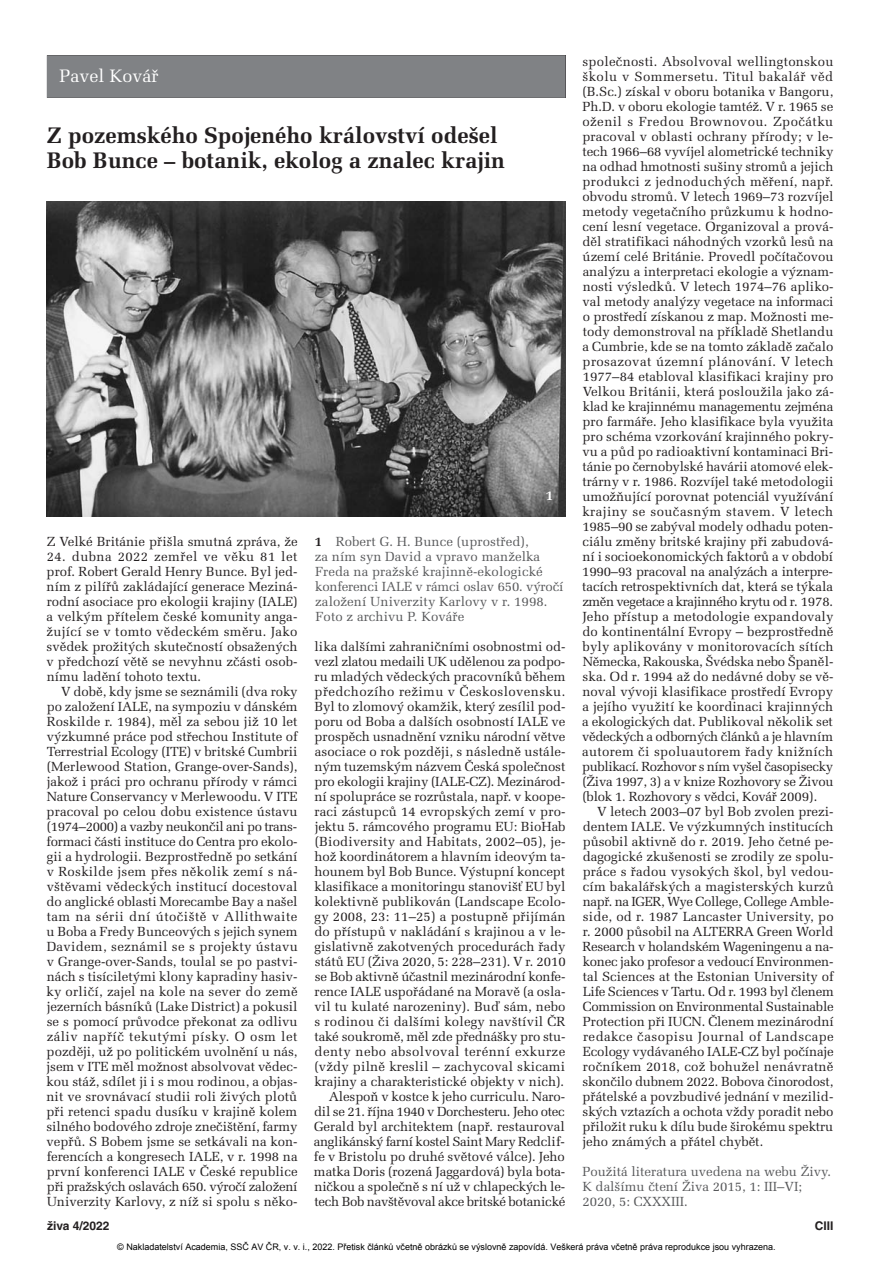
<style>
.page{position:relative;width:893px;height:1263px;background:#fff}
.page>*{position:absolute;margin:0;border:0;box-sizing:border-box;transform-origin:0 0}
.t1{font:700 22.5px/25.5px "Melior CE";color:#231f20}
.t2{font:18px "Melior CE";color:#fff}
.t3{font:700 13.5px "Melior CE";color:#fff}
.t4{font:13.2px/15px "Melior CE";color:#231f20;text-align:justify}
.t5{font:13.2px/15px "Melior CE";letter-spacing:.005em;color:#57585a}
.t6{font:700 12px "Helvetica CE";color:#231f20}
.t7{font:9px "Arial";color:#000}
.s1{font-weight:700;color:#231f20}
</style>
<div class="page">
<div style="left:47px;top:55px;width:519px;height:43px;background:#808285"></div>
<img style="left:47px;top:201px;width:519px;height:315px">
<h2 class="t2" style="left:60px;top:70px;width:100px">Pavel Kovář</h2>
<h1 class="t1" style="left:47px;top:125px;width:460px">Z pozemského Spojeného království odešel<br>Bob Bunce – botanik, ekolog a znalec krajin</h1>
<p class="t4" style="left:47px;top:536px;width:252px">Z Velké Británie přišla smutná zpráva, že</p>
<p class="t4" style="left:46px;top:551px;width:253px">24. dubna 2022 zemřel ve věku 81 let prof. Robert Gerald Henry Bunce. Byl jed&shy;ním z pilířů zakládající generace Meziná&shy;rodní asociace pro ekologii krajiny (IALE) a velkým přítelem české komunity anga&shy;žující se v tomto vědeckém směru. Jako svědek prožitých skutečností obsažených v předchozí větě se nevyhnu zčásti osob&shy;nímu ladění tohoto textu.</p>
<p class="t4" style="left:46px;top:686px;width:253px;text-indent:15px">V době, kdy jsme se seznámili (dva roky po založení IALE, na sympoziu v dánském Roskilde r. 1984), měl za sebou již 10 let výzkumné práce pod střechou Institute of Terrestrial Ecology (ITE) v britské Cumbrii (Merlewood Station, Grange-over-Sands), jakož i práci pro ochranu přírody v rámci Nature Conservancy v Merlewoodu. V ITE pracoval po celou dobu existence ústavu (1974–2000) a vazby neukončil ani po trans&shy;formaci části instituce do Centra pro ekolo - gii a hydrologii. Bezprostředně po setkání v Roskilde jsem přes několik zemí s ná - vštěvami vědeckých institucí docestoval do anglické oblasti Morecambe Bay a našel tam na sérii dní útočiště v Allithwaite u Boba a Fredy Bunceových s jejich synem Davidem, seznámil se s projekty ústavu v Grange-over-Sands, toulal se po pastvi&shy;nách s tisíciletými klony kapradiny hasiv&shy;ky orličí, zajel na kole na sever do země jezerních básníků (Lake District) a pokusil se s pomocí průvodce překonat za odlivu záliv napříč tekutými písky. O osm let později, už po politickém uvolnění u nás, jsem v ITE měl možnost absolvovat vědec&shy;kou stáž, sdílet ji i s mou rodinou, a objas&shy;nit ve srovnávací studii roli živých plotů při retenci spadu dusíku v krajině kolem silného bodového zdroje znečištění, farmy vepřů. S Bobem jsme se setkávali na kon&shy;ferencích a kongresech IALE, v r. 1998 na první konferenci IALE v České republice při pražských oslavách 650. výročí založení Univerzity Karlovy, z níž si spolu s něko-</p>
<p class="t3" style="left:546px;top:491px;width:9px">1</p>
<p class="t5" style="left:315px;top:536px;width:250px"><span class="s1">1</span> Robert G. H. Bunce (uprostřed),<br>za ním syn David a vpravo manželka Freda na pražské krajinně-ekologické konferenci IALE v rámci oslav 650. výročí založení Univerzity Karlovy v r. 1998.<br>Foto z archivu P. Kováře</p>
<p class="t4" style="left:314px;top:641px;width:253px;text-align:right">lika dalšími zahraničními osobnostmi od - vezl zlatou medaili UK udělenou za podpo - ru mladých vědeckých pracovníků během předchozího režimu v Československu.<br>Byl to zlomový okamžik, který zesílil pod&shy;poru od Boba a dalších osobností IALE ve prospěch usnadnění vzniku národní větve asociace o rok později, s následně ustále&shy;ným tuzemským názvem Česká společnost pro ekologii krajiny (IALE-CZ). Mezinárod&shy;ní spolupráce se rozrůstala, např. v koope&shy;raci zástupců 14 evropských zemí v pro&shy;jektu 5. rámcového programu EU: BioHab (Biodiversity and Habitats, 2002–05), je - hož koordinátorem a hlavním ideovým ta - hounem byl Bob Bunce. Výstupní koncept klasifikace a monitoringu stanovišť EU byl kolektivně publikován (Landscape Ecolo&shy;gy 2008, 23: 11–25) a postupně přijímán do přístupů v nakládání s krajinou a v le - gislativně zakotvených procedurách řady států EU (Živa 2020, 5: 228–231). V r. 2010 se Bob aktivně účastnil mezinárodní konfe - rence IALE uspořádané na Moravě (a osla&shy;vil tu kulaté narozeniny). Buď sám, nebo s rodinou či dalšími kolegy navštívil ČR také soukromě, měl zde přednášky pro stu&shy;denty nebo absolvoval terénní exkurze (vždy pilně kreslil – zachycoval skicami krajiny a charakteristické objekty v nich).<br>Alespoň v kostce k jeho curriculu. Naro&shy;dil se 21. října 1940 v Dorchesteru. Jeho otec Gerald byl architektem (např. restauroval anglikánský farní kostel Saint Mary Redclif&shy;fe v Bristolu po druhé světové válce). Jeho matka Doris (rozená Jaggardová) byla bota&shy;ničkou a společně s ní už v chlapeckých le - tech Bob navštěvoval akce britské botanické</p>
<p class="t4" style="left:582px;top:56px;width:253px">společnosti. Absolvoval wellingtonskou školu v Sommersetu. Titul bakalář věd (B.Sc.) získal v oboru botanika v Bangoru, Ph.D. v oboru ekologie tamtéž. V r. 1965 se oženil s Fredou Brownovou. Zpočátku pracoval v oblasti ochrany přírody; v le - tech 1966–68 vyvíjel alometrické techniky na odhad hmotnosti sušiny stromů a jejich produkci z jednoduchých měření, např. obvodu stromů. V letech 1969–73 rozvíjel metody vegetačního průzkumu k hodno&shy;cení lesní vegetace. Organizoval a prová&shy;děl stratifikaci náhodných vzorků lesů na území celé Británie. Provedl počítačovou analýzu a interpretaci ekologie a význam&shy;nosti výsledků. V letech 1974–76 apliko&shy;val metody analýzy vegetace na informaci o prostředí získanou z map. Možnosti me - tody demonstroval na příkladě Shetlandu a Cumbrie, kde se na tomto základě začalo prosazovat územní plánování. V letech 1977–84 etabloval klasifikaci krajiny pro Velkou Británii, která posloužila jako zá - klad ke krajinnému managementu zejména pro farmáře. Jeho klasifikace byla využita pro schéma vzorkování krajinného pokry&shy;vu a půd po radioaktivní kontaminaci Bri&shy;tánie po černobylské havárii atomové elek&shy;trárny v r. 1986. Rozvíjel také metodologii umožňující porovnat potenciál využívání krajiny se současným stavem. V letech 1985–90 se zabýval modely odhadu poten&shy;ciálu změny britské krajiny při zabudová&shy;ní i socioekonomických faktorů a v období 1990–93 pracoval na analýzách a interpre&shy;tacích retrospektivních dat, která se týkala změn vegetace a krajinného krytu od r. 1978.<br>Jeho přístup a metodologie expandovaly do kontinentální Evropy – bezprostředně byly aplikovány v monitorovacích sítích Německa, Rakouska, Švédska nebo Španěl&shy;ska. Od r. 1994 až do nedávné doby se vě - noval vývoji klasifikace prostředí Evropy a jejího využití ke koordinaci krajinných a ekologických dat. Publikoval několik set vědeckých a odborných článků a je hlavním autorem či spoluautorem řady knižních publikací. Rozhovor s ním vyšel časopisecky (Živa 1997, 3) a v knize Rozhovory se Živou (blok 1. Rozhovory s vědci, Kovář 2009).</p>
<p class="t4" style="left:582px;top:806px;width:253px;text-indent:15px">V letech 2003–07 byl Bob zvolen prezi&shy;dentem IALE. Ve výzkumných institucích působil aktivně do r. 2019. Jeho četné pe - dagogické zkušenosti se zrodily ze spolu&shy;práce s řadou vysokých škol, byl vedou&shy;cím bakalářských a magisterských kurzů např. na IGER, Wye College, College Amble - side, od r. 1987 Lancaster University, po r. 2000 působil na ALTERRA Green World Research v holandském Wageningenu a na - konec jako profesor a vedoucí Environmen - tal Sciences at the Estonian University of Life Sciences v Tartu. Od r. 1993 byl členem Commission on Environmental Sustainable Protection při IUCN. Členem mezinárodní redakce časopisu Journal of Landscape Ecology vydávaného IALE-CZ byl počínaje ročníkem 2018, což bohužel nenávratně skončilo dubnem 2022. Bobova činorodost, přátelské a povzbudivé jednání v mezilid&shy;ských vztazích a ochota vždy poradit nebo přiložit ruku k dílu bude širokému spektru jeho známých a přátel chybět.</p>
<p class="t5" style="left:582px;top:1166px;width:250px">Použitá literatura uvedena na webu Živy.<br>K dalšímu čtení Živa 2015, 1: III–VI;<br>2020, 5: CXXXIII.</p>
<p class="t6" style="left:47px;top:1221px;width:64px">živa 4/2022</p>
<p class="t6" style="left:815px;top:1221px;width:20px">CIII</p>
<p class="t7" style="left:117px;top:1241px;width:660px">© Nakladatelství Academia, SSČ AV ČR, v. v. i., 2022. Přetisk článků včetně obrázků se výslovně zapovídá. Veškerá práva včetně práva reprodukce jsou vyhrazena.</p>
</div>
